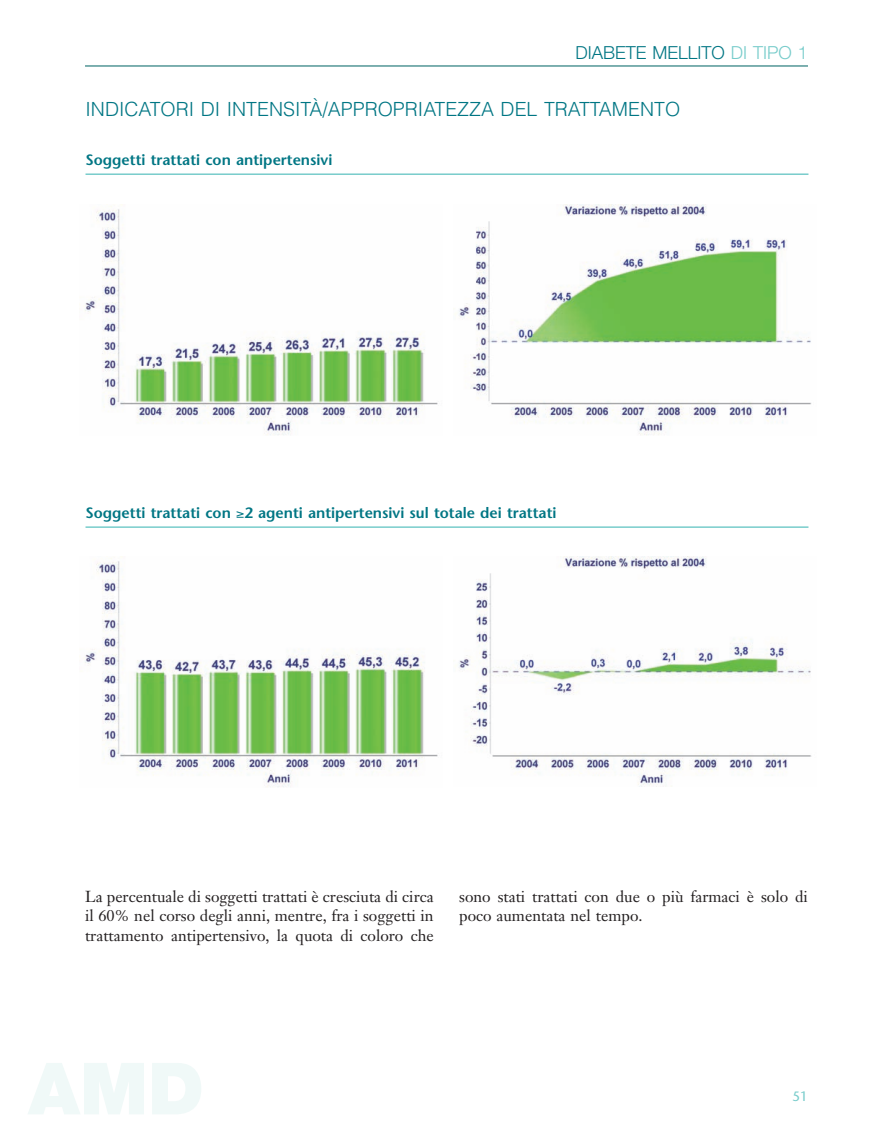
<style>
.page{position:relative;width:893px;height:1148px;background:#fff}
.page>*{position:absolute;margin:0;border:0;box-sizing:border-box;transform-origin:0 0}
.t1{font:300 19.5px "Helvetica LT Std";color:#007684}
.t2{font:300 18px "Helvetica Neue LT Std";color:#007684}
.t3{font:15.75px/19.5px "Janson Text";color:#231f20;text-align:justify}
.t4{font:600 15px "Stone Sans";color:#007684}
.t5{font:13.5px "Stone Sans";color:#78cccb}
.s1{color:#78cccb}
</style>
<div class="page">
<hr style="left:85px;top:65px;width:723px;height:2px;background:#539696">
<hr style="left:86px;top:173px;width:722px;height:2px;background:#78cccb">
<hr style="left:86px;top:526px;width:722px;height:2px;background:#78cccb">
<img style="left:83px;top:204px;width:355px;height:231px">
<img style="left:83px;top:558px;width:355px;height:229px">
<img style="left:459px;top:204px;width:353px;height:231px">
<img style="left:459px;top:557px;width:353px;height:229px">
<p class="t2" style="left:575px;top:42px;width:234px">DIABETE MELLITO <span class="s1">DI TIPO 1</span></p>
<p class="t1" style="left:86px;top:97px;width:596px">INDICATORI DI INTENSITÀ/APPROPRIATEZZA DEL TRATTAMENTO</p>
<p class="t4" style="left:86px;top:150px;width:248px">Soggetti trattati con antipertensivi</p>
<p class="t4" style="left:86px;top:503px;width:472px">Soggetti trattati con ≥2 agenti antipertensivi sul totale dei trattati</p>
<p class="t3" style="left:85px;top:886px;width:350px">La percentuale di soggetti trattati è cresciuta di circa il 60% nel corso degli anni, mentre, fra i soggetti in trattamento antipertensivo, la quota di coloro che</p>
<p class="t3" style="left:459px;top:886px;width:350px">sono stati trattati con due o più farmaci è solo di poco aumentata nel tempo.</p>
<p class="t5" style="left:792px;top:1088px;width:17px">51</p>
</div>
